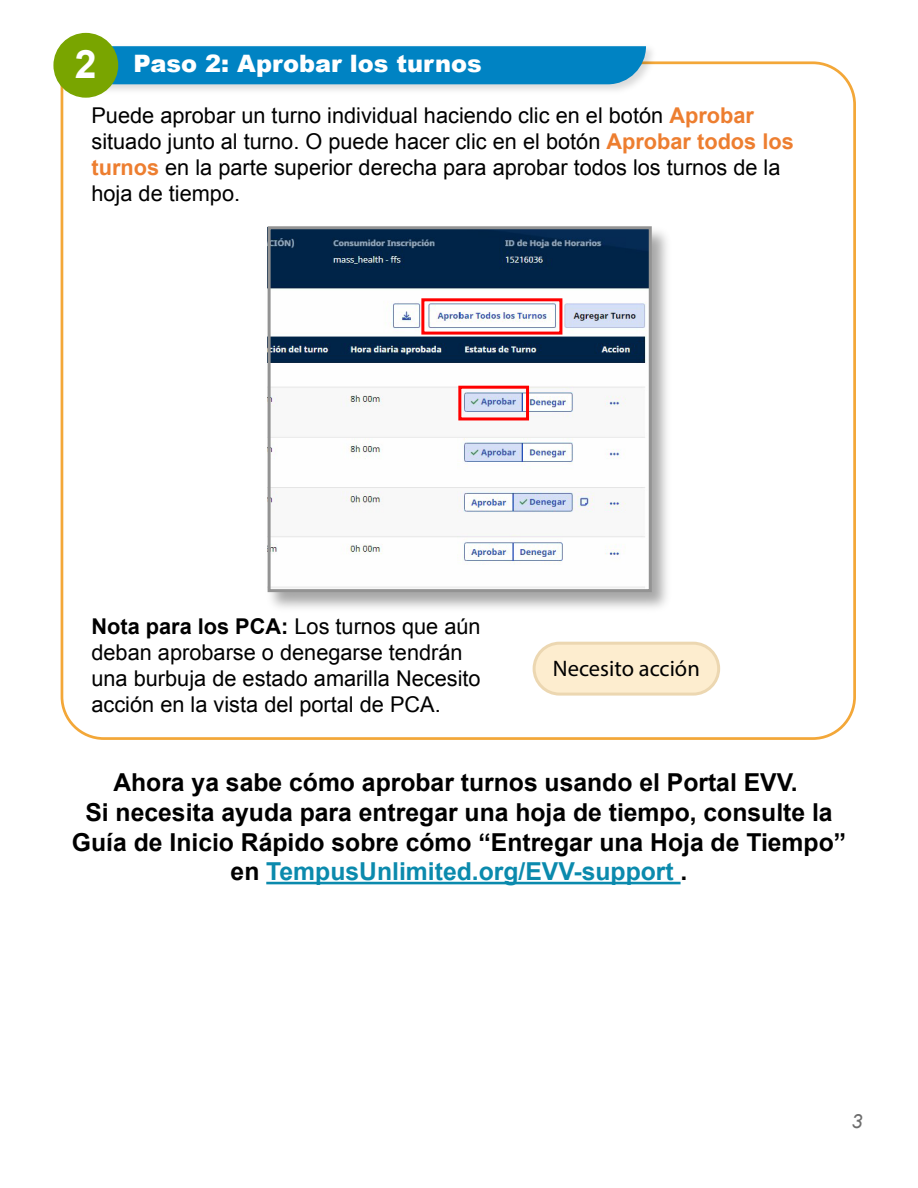
<style>
.page{position:relative;width:918px;height:1188px;background:#fff}
.page>*{position:absolute;margin:0;border:0;box-sizing:border-box;transform-origin:0 0}
.t1{font:700 24.75px/29.7px "Arial";color:#000;text-align:center}
.t2{font:900 24px "Arial";color:#fff}
.t3{font:22.5px "Myriad Pro";color:#000}
.t4{font:21.75px/26.1px "Arial";color:#000}
.t5{font:italic 19.5px "Arial";color:#6d6d6d}
.s1{font-weight:700;font-size:39.15px}
.s2{font-weight:700;color:#ed7e30}
.s3{font-weight:700}
.s4{color:#0b8aad}
</style>
<div class="page">
<svg style="left:60px;top:61px;width:796px;height:679px"></svg>
<img style="left:56px;top:40px;width:603px;height:57px">
<div style="left:112px;top:46px;width:534px;height:38px;background:#0083c3"></div>
<div style="left:53px;top:33px;width:65px;height:65px;background:#79a500;border-radius:50%"></div>
<hr style="left:266px;top:882px;width:415px;height:2px;background:#0b8aad">
<img style="left:262px;top:221px;width:415px;height:398px">
<img style="left:272px;top:230px;width:376px;height:358px">
<div style="left:268px;top:226px;width:384px;height:366px;border:3px solid #939393"></div>
<div style="left:421px;top:298px;width:141px;height:37px;border:3px solid #f00"></div>
<div style="left:458px;top:386px;width:71px;height:34px;border:3px solid #f00"></div>
<div style="left:534px;top:643px;width:185px;height:51px;background:#fdedcf;border-radius:25px"></div>
<div style="left:533px;top:642px;width:187px;height:54px;border:3px solid #ecd7b1;border-radius:25px"></div>
<p class="t2" style="left:75px;top:46px;width:408px"><span class="s1">2</span> Paso 2: Aprobar los turnos</p>
<p class="t4" style="left:91px;top:102px;width:704px">Puede aprobar un turno individual haciendo clic en el botón <span class="s2">Aprobar </span>situado junto al turno. O puede hacer clic en el botón <span class="s2">Aprobar todos los turnos</span> en la parte superior derecha para aprobar todos los turnos de la hoja de tiempo.</p>
<p class="t4" style="left:91px;top:614px;width:391px"><span class="s3">Nota para los PCA:</span> Los turnos que aún deban aprobarse o denegarse tendrán una burbuja de estado amarilla Necesito acción en la vista del portal de PCA.</p>
<p class="t3" style="left:553px;top:654px;width:148px">Necesito acción</p>
<p class="t1" style="left:72px;top:769px;width:776px">Ahora ya sabe cómo aprobar turnos usando el Portal EVV.<br>Si necesita ayuda para entregar una hoja de tiempo, consulte la Guía de Inicio Rápido sobre cómo “Entregar una Hoja de Tiempo” en <span class="s4">TempusUnlimited.org/EVV-support</span> .</p>
<p class="t5" style="left:851px;top:1109px;width:12px">3</p>
</div>
